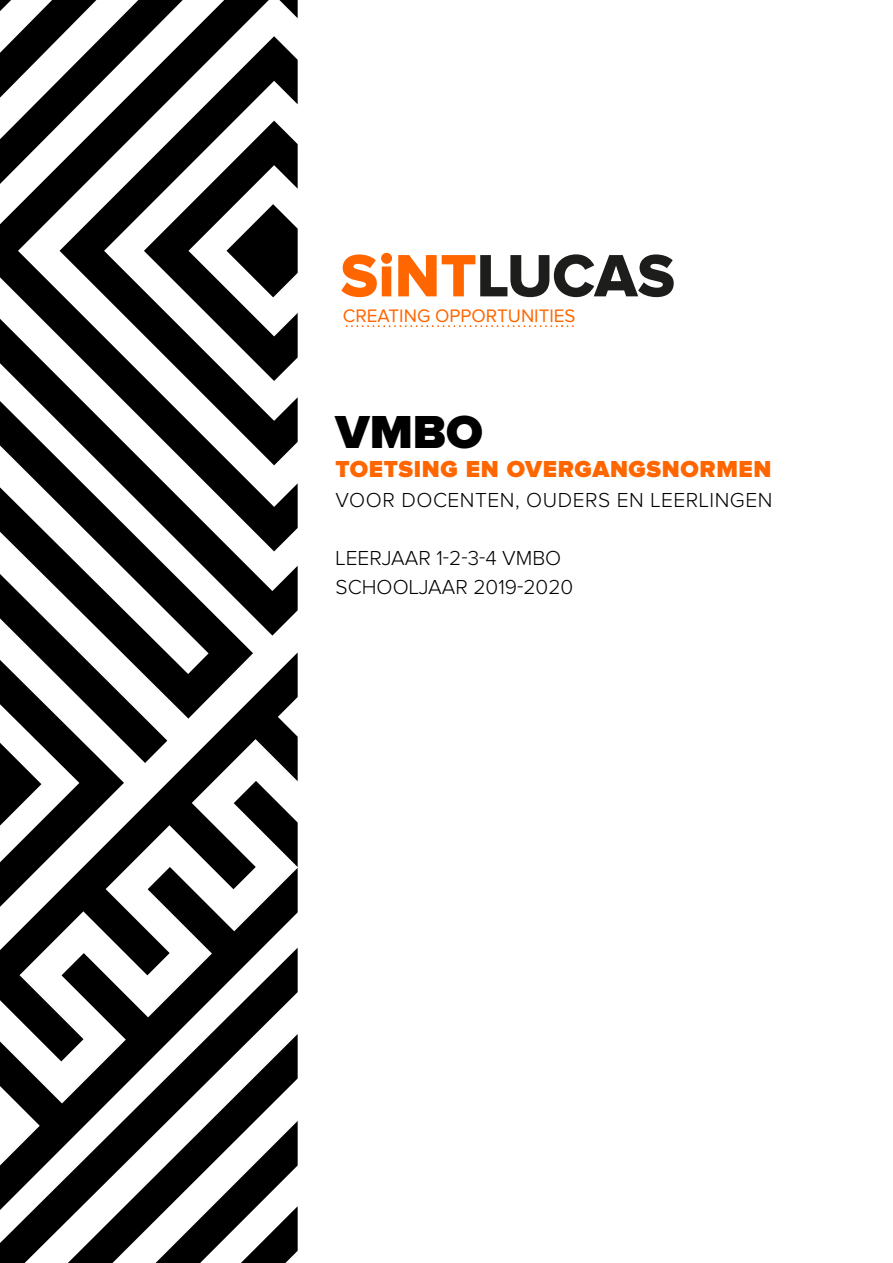
<style>
.page{position:relative;width:893px;height:1263px;background:#fff}
.page>*{position:absolute;margin:0;border:0;box-sizing:border-box;transform-origin:0 0}
.t1{font:900 48px "Proxima Nova";color:#000}
.t2{font:900 24px "Proxima Nova";letter-spacing:.025em;color:#f60}
.t3{font:300 21px/28.5px "Proxima Nova";letter-spacing:.005em;color:#000}
.t4{font:300 21px "Proxima Nova";letter-spacing:.025em;color:#000}
.t5{font:18.75px "Proxima Nova";color:#f60}
</style>
<div class="page">
<svg style="left:19px;top:551px;width:279px;height:85px;fill:#000"></svg>
<svg style="left:0;top:1210px;width:156px;height:53px;fill:#000"></svg>
<svg style="left:0;top:381px;width:298px;height:170px;fill:#000"></svg>
<svg style="left:0;top:574px;width:167px;height:78px"></svg>
<svg style="left:0;top:652px;width:298px;height:129px"></svg>
<svg style="left:0;top:781px;width:298px;height:429px;fill:#000"></svg>
<svg style="left:156px;top:1121px;width:142px;height:142px"></svg>
<svg style="left:0;top:0;width:298px;height:381px"></svg>
<svg style="left:341px;top:253px;width:333px;height:44px"></svg>
<svg style="left:346px;top:325px;width:228px;height:2px"></svg>
<p class="t5" style="left:343px;top:305px;width:234px">CREATING OPPORTUNITIES</p>
<h1 class="t1" style="left:336px;top:410px;width:149px">VMBO</h1>
<p class="t2" style="left:336px;top:458px;width:437px">TOETSING EN OVERGANGSNORMEN</p>
<p class="t4" style="left:336px;top:490px;width:438px">VOOR DOCENTEN, OUDERS EN LEERLINGEN</p>
<p class="t3" style="left:336px;top:545px;width:239px">LEERJAAR 1-2-3-4 VMBO<br>SCHOOLJAAR 2019-2020</p>
</div>
